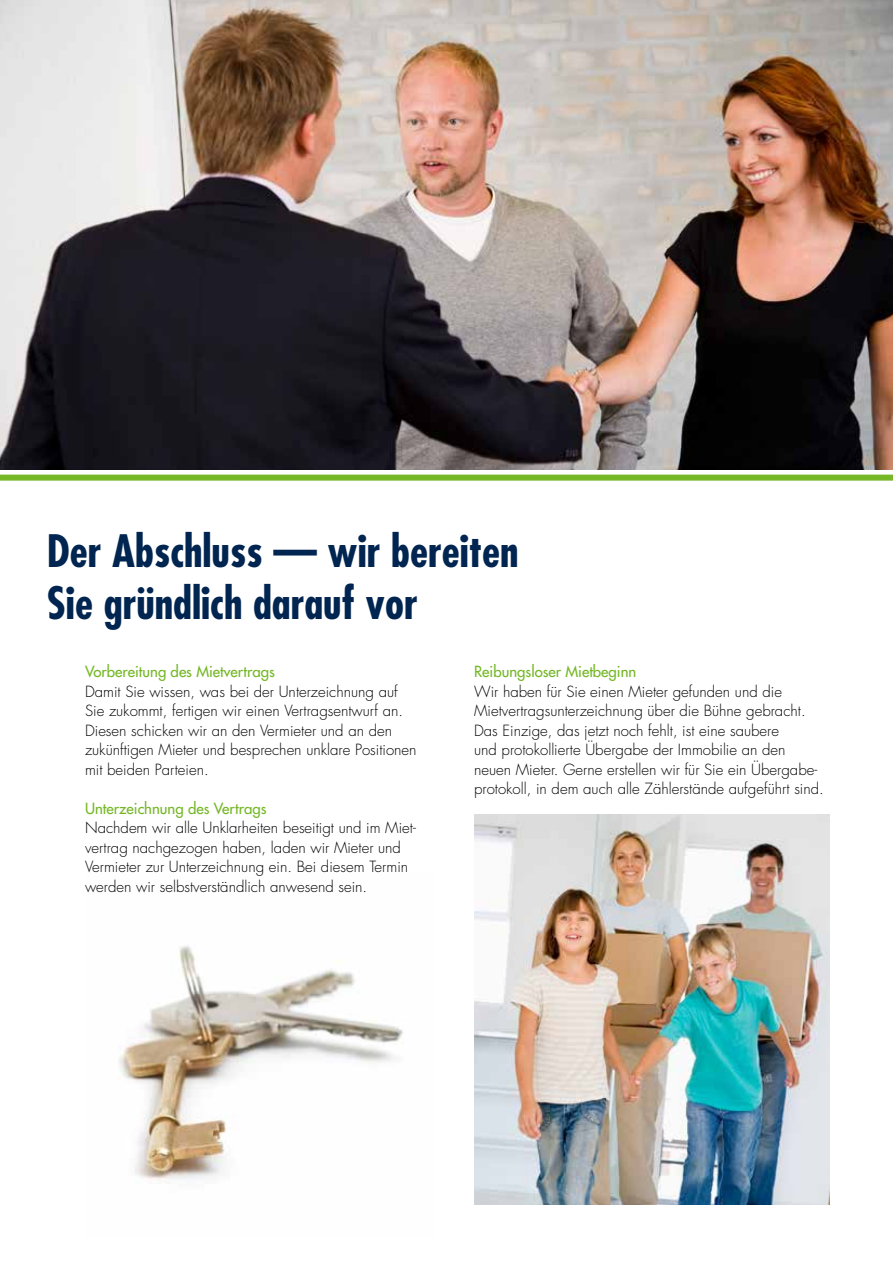
<style>
.page{position:relative;width:893px;height:1263px;background:#fff}
.page>*{position:absolute;margin:0;border:0;box-sizing:border-box;transform-origin:0 0}
.t1{font:700 condensed 43.5px/52.5px "Futura";color:#002550}
.t2{font:300 15px/19.5px "Futura";color:#000}
.t3{font:15px "Futura";color:#75b726}
</style>
<div class="page">
<img style="left:119px;top:946px;width:284px;height:238px">
<img style="left:474px;top:814px;width:355px;height:391px">
<img style="left:0;top:0;width:893px;height:470px">
<div style="left:0;top:475px;width:893px;height:6px;background:#75b726"></div>
<h1 class="t1" style="left:47px;top:524px;width:473px">Der Abschluss — wir bereiten<br>Sie gründlich darauf vor</h1>
<p class="t3" style="left:85px;top:662px;width:191px">Vorbereitung des Mietvertrags</p>
<p class="t2" style="left:85px;top:682px;width:333px">Damit Sie wissen, was bei der Unterzeichnung auf Sie zukommt, fertigen wir einen Vertragsentwurf an.<br>Diesen schicken wir an den Vermieter und an den zukünftigen Mieter und besprechen unklare Positionen mit beiden Parteien.</p>
<p class="t3" style="left:85px;top:799px;width:183px">Unterzeichnung des Vertrags</p>
<p class="t2" style="left:85px;top:818px;width:332px">Nachdem wir alle Unklarheiten beseitigt und im Miet&shy;vertrag nachgezogen haben, laden wir Mieter und Vermieter zur Unterzeichnung ein. Bei diesem Termin werden wir selbstverständlich anwesend sein.</p>
<p class="t3" style="left:474px;top:662px;width:164px">Reibungsloser Mietbeginn</p>
<p class="t2" style="left:474px;top:682px;width:351px">Wir haben für Sie einen Mieter gefunden und die Mietvertragsunterzeichnung über die Bühne gebracht.<br>Das Einzige, das jetzt noch fehlt, ist eine saubere<br>und protokollierte Übergabe der Immobilie an den neuen Mieter. Gerne erstellen wir für Sie ein Übergabe&shy;protokoll, in dem auch alle Zählerstände aufgeführt sind.</p>
</div>
